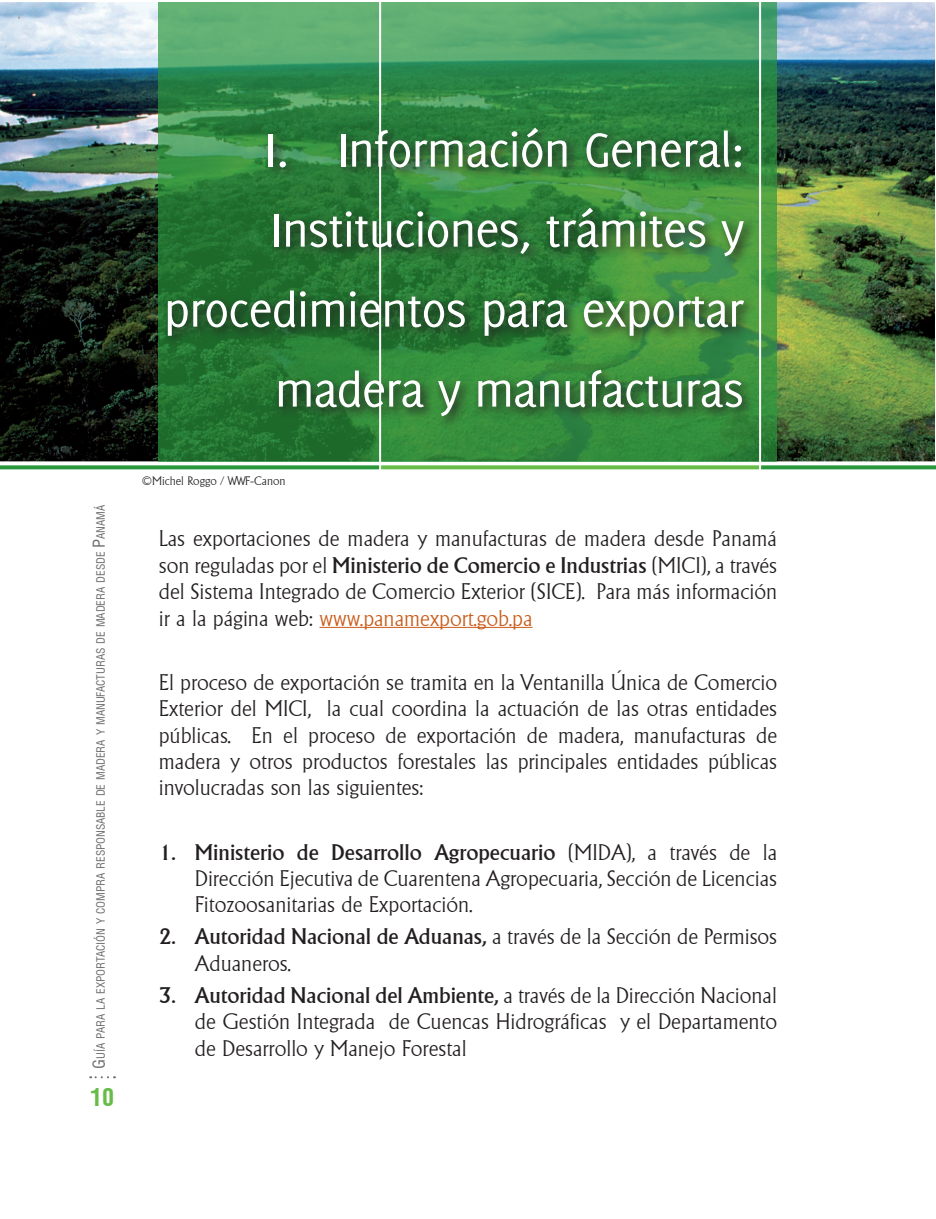
<style>
.page{position:relative;width:936px;height:1219px;background:#fff}
.page>*{position:absolute;margin:0;border:0;box-sizing:border-box;transform-origin:0 0}
.t1{font:52px/80px "Delicious";letter-spacing:-.025em;color:#fff;text-align:right}
.t2{font:700 condensed 24px "Switzerland";color:#67bc48}
.t3{font:200 22px/26.4px "Alberta";color:#231f20;text-align:justify}
.t4{font:200 12px "Alberta";color:#231f20}
.t5{font:11.2px "Switzerland Condensed";color:#6c6d70}
.s1{font-size:16px}
.s2{font-weight:400}
.s3{color:#ca5c19}
</style>
<div class="page">
<svg style="left:90px;top:1076px;width:18px;height:2px"></svg>
<hr style="left:319px;top:627px;width:213px;height:1px;background:#ca5c19">
<img style="left:0;top:2px;width:935px;height:460px">
<svg style="left:159px;top:2px;width:618px;height:459px;background:#3e9353"></svg>
<svg style="left:162px;top:124px;width:594px;height:305px;background:#2f7a37"></svg>
<svg style="left:0;top:465px;width:379px;height:4px;background:#3da04e"></svg>
<svg style="left:381px;top:465px;width:378px;height:4px;background:#75c258"></svg>
<svg style="left:761px;top:465px;width:174px;height:4px"></svg>
<hr style="left:759px;top:0;width:2px;height:473px;background:#fff">
<hr style="left:379px;top:0;width:2px;height:473px;background:#fff">
<p class="t5" style="left:94px;top:1069px;width:566px;rotate:-90deg"><span class="s1">G</span>uía para la exportación y compra responsable de madera y manufacturas de madera desde <span class="s1">P</span>anamá</p>
<p class="t2" style="left:90px;top:1082px;width:25px">10</p>
<h1 class="t1" style="left:163px;top:109px;width:582px">I. Información General:<br>Instituciones, trámites y procedimientos para exportar madera y manufacturas</h1>
<p class="t4" style="left:142px;top:474px;width:145px">©Michel Roggo / WWF-Canon</p>
<p class="t3" style="left:159px;top:526px;width:620px">Las exportaciones de madera y manufacturas de madera desde Panamá son reguladas por el <span class="s2">Ministerio de Comercio e Industrias</span> (MICI), a través del Sistema Integrado de Comercio Exterior (SICE). Para más información ir a la página web: <span class="s3">www.panamexport.gob.pa</span></p>
<p class="t3" style="left:159px;top:669px;width:620px">El proceso de exportación se tramita en la Ventanilla Única de Comercio Exterior del MICI, la cual coordina la actuación de las otras entidades públicas. En el proceso de exportación de madera, manufacturas de madera y otros productos forestales las principales entidades públicas involucradas son las siguientes:</p>
<p class="t3" style="left:195px;top:839px;width:583px;text-indent:-36px"><span class="s2">1. Ministerio de Desarrollo Agropecuario</span> (MIDA), a través de la Dirección Ejecutiva de Cuarentena Agropecuaria, Sección de Licencias Fitozoosanitarias de Exportación.</p>
<p class="t3" style="left:195px;top:924px;width:584px;text-indent:-36px"><span class="s2">2. Autoridad Nacional de Aduanas,</span> a través de la Sección de Permisos<br>Aduaneros.</p>
<p class="t3" style="left:195px;top:982px;width:583px;text-indent:-36px"><span class="s2">3. Autoridad Nacional del Ambiente,</span> a través de la Dirección Nacional de Gestión Integrada de Cuencas Hidrográficas y el Departamento de Desarrollo y Manejo Forestal</p>
</div>
